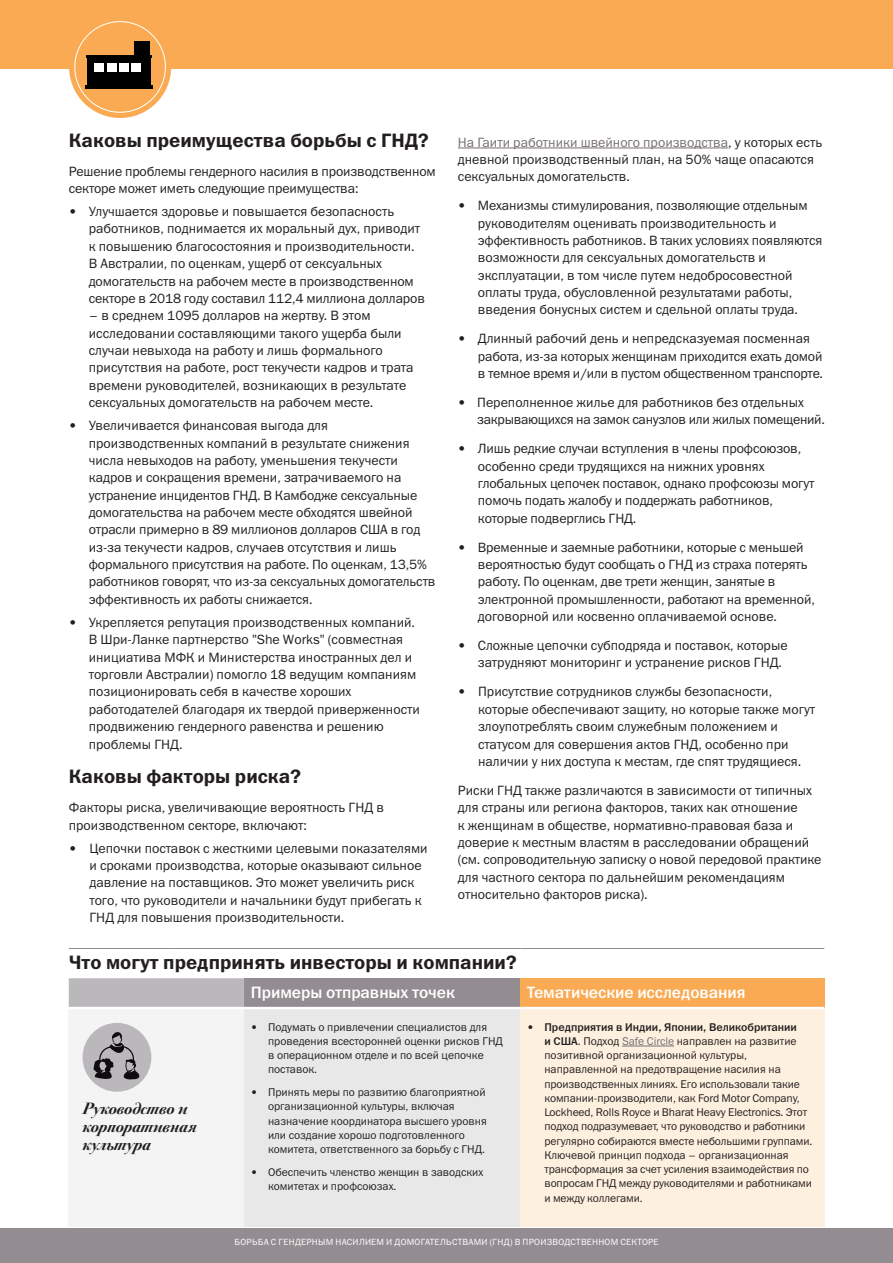
<style>
.page{position:relative;width:893px;height:1263px;background:#fff}
.page>*{position:absolute;margin:0;border:0;box-sizing:border-box;transform-origin:0 0}
.t1{font:19.5px "Franklin Gothic Demi ITC";color:#231f20}
.t2{font:16.5px "Franklin Gothic Medium ITC";letter-spacing:-.005em;color:#fff}
.t3{font:italic 700 16.5px/18px "Bodoni Sev ITC";color:#231f20}
.t4{font:13.5px/17.4px "Franklin Gothic Book ITC";color:#231f20}
.t5{font:13.5px/17.4px "Franklin Gothic Book ITC";letter-spacing:-.02em;color:#231f20}
.t6{font:11.25px/14.2px "Franklin Gothic Book ITC";color:#231f20}
.t7{font:11.25px "Franklin Gothic Medium ITC";color:#231f20}
.t8{font:9px "Franklin Gothic Book ITC";letter-spacing:.025em;color:#fff}
.s1{color:#756e74}
.s2{font-family:"Franklin Gothic Book ITC"}
.s3{font-family:"Franklin Gothic Medium ITC"}
</style>
<div class="page">
<div style="left:0;top:1228px;width:893px;height:35px;background:#938c91"></div>
<div style="left:0;top:0;width:893px;height:69px;background:#f9aa53"></div>
<div style="left:69px;top:16px;width:102px;height:102px;background:#f9aa53;border-radius:50%"></div>
<div style="left:87px;top:57px;width:64px;height:30px;background:#000"></div>
<hr style="left:86px;top:55px;width:66px;height:2px;background:#000">
<div style="left:94px;top:64px;width:10px;height:8px;background:#fff"></div>
<div style="left:107px;top:64px;width:10px;height:8px;background:#fff"></div>
<div style="left:119px;top:64px;width:10px;height:8px;background:#fff"></div>
<div style="left:131px;top:64px;width:10px;height:8px;background:#fff"></div>
<hr style="left:85px;top:85px;width:68px;height:3px;background:#000">
<div style="left:134px;top:42px;width:15px;height:15px;background:#000"></div>
<div style="left:69px;top:978px;width:175px;height:29px;background:#bab8ba"></div>
<div style="left:244px;top:978px;width:276px;height:30px;background:#938c91"></div>
<div style="left:520px;top:978px;width:304px;height:30px;background:#f9aa53"></div>
<div style="left:69px;top:1008px;width:175px;height:219px;background:#f4f4f4"></div>
<div style="left:244px;top:1008px;width:276px;height:219px;background:#e9e8e9"></div>
<div style="left:520px;top:1008px;width:304px;height:219px;background:#fef0df"></div>
<hr style="left:69px;top:948px;width:106px;height:1px;background:#938c91">
<hr style="left:175px;top:948px;width:69px;height:1px;background:#938c91">
<hr style="left:244px;top:948px;width:276px;height:1px;background:#938c91">
<hr style="left:520px;top:948px;width:304px;height:1px;background:#938c91">
<hr style="left:69px;top:1007px;width:106px;height:2px;background:#fff">
<hr style="left:175px;top:1007px;width:69px;height:2px;background:#fff">
<hr style="left:244px;top:1007px;width:276px;height:2px;background:#fff">
<hr style="left:520px;top:1007px;width:304px;height:2px;background:#fff">
<div style="left:83px;top:1023px;width:68px;height:69px;background:#bab8ba;border-radius:50%"></div>
<svg style="left:93px;top:1030px;width:46px;height:50px"></svg>
<hr style="left:622px;top:1046px;width:52px;height:1px;background:#756e74">
<hr style="left:458px;top:148px;width:270px;height:1px;background:#756e74">
<h1 class="t1" style="left:69px;top:128px;width:361px">Каковы преимущества борьбы с ГНД?</h1>
<p class="t4" style="left:69px;top:162px;width:369px">Решение проблемы гендерного насилия в производственном секторе может иметь следующие преимущества:</p>
<p class="t4" style="left:89px;top:202px;width:338px;text-indent:-20px">• Улучшается здоровье и повышается безопасность работников, поднимается их моральный дух, приводит к повышению благосостояния и производительности.<br>В Австралии, по оценкам, ущерб от сексуальных домогательств на рабочем месте в производственном секторе в 2018 году составил 112,4 миллиона долларов</p>
<p class="t4" style="left:89px;top:307px;width:326px">– в среднем 1095 долларов на жертву. В этом исследовании составляющими такого ущерба были случаи невыхода на работу и лишь формального присутствия на работе, рост текучести кадров и трата времени руководителей, возникающих в результате сексуальных домогательств на рабочем месте.</p>
<p class="t4" style="left:89px;top:417px;width:348px;text-indent:-20px">• Увеличивается финансовая выгода для производственных компаний в результате снижения числа невыходов на работу, уменьшения текучести кадров и сокращения времени, затрачиваемого на устранение инцидентов ГНД. В Камбодже сексуальные домогательства на рабочем месте обходятся швейной отрасли примерно в 89 миллионов долларов США в год из-за текучести кадров, случаев отсутствия и лишь формального присутствия на работе. По оценкам, 13,5% работников говорят, что из-за сексуальных домогательств эффективность их работы снижается.</p>
<p class="t4" style="left:89px;top:613px;width:333px;text-indent:-20px">• Укрепляется репутация производственных компаний.<br>В Шри-Ланке партнерство "She Works" (совместная инициатива МФК и Министерства иностранных дел и торговли Австралии) помогло 18 ведущим компаниям позиционировать себя в качестве хороших работодателей благодаря их твердой приверженности продвижению гендерного равенства и решению проблемы ГНД.</p>
<h1 class="t1" style="left:69px;top:765px;width:234px">Каковы факторы риска?</h1>
<p class="t4" style="left:69px;top:798px;width:317px">Факторы риска, увеличивающие вероятность ГНД в производственном секторе, включают:</p>
<p class="t4" style="left:89px;top:839px;width:340px;text-indent:-21px">• Цепочки поставок с жесткими целевыми показателями и сроками производства, которые оказывают сильное давление на поставщиков. Это может увеличить риск того, что руководители и начальники будут прибегать к ГНД для повышения производительности.</p>
<p class="t4" style="left:458px;top:133px;width:366px"><span class="s1">На Гаити работники швейного производства</span>, у которых есть дневной производственный план, на 50% чаще опасаются сексуальных домогательств.</p>
<p class="t4" style="left:478px;top:197px;width:346px;text-indent:-20px">• Механизмы стимулирования, позволяющие отдельным руководителям оценивать производительность и эффективность работников. В таких условиях появляются возможности для сексуальных домогательств и эксплуатации, в том числе путем недобросовестной оплаты труда, обусловленной результатами работы, введения бонусных систем и сдельной оплаты труда.</p>
<p class="t4" style="left:478px;top:330px;width:347px;text-indent:-20px">• Длинный рабочий день и непредсказуемая посменная работа, из-за которых женщинам приходится ехать домой в темное время и/или в пустом общественном транспорте.</p>
<p class="t5" style="left:477px;top:393px;width:349px;text-indent:-19px">• Переполненное жилье для работников без отдельных закрывающихся на замок санузлов или жилых помещений.</p>
<p class="t4" style="left:478px;top:440px;width:338px;text-indent:-20px">• Лишь редкие случаи вступления в члены профсоюзов, особенно среди трудящихся на нижних уровнях глобальных цепочек поставок, однако профсоюзы могут помочь подать жалобу и поддержать работников, которые подверглись ГНД.</p>
<p class="t4" style="left:478px;top:538px;width:338px;text-indent:-20px">• Временные и заемные работники, которые с меньшей вероятностью будут сообщать о ГНД из страха потерять работу. По оценкам, две трети женщин, занятые в электронной промышленности, работают на временной, договорной или косвенно оплачиваемой основе.</p>
<p class="t4" style="left:478px;top:636px;width:311px;text-indent:-20px">• Сложные цепочки субподряда и поставок, которые затрудняют мониторинг и устранение рисков ГНД.</p>
<p class="t4" style="left:478px;top:683px;width:339px;text-indent:-20px">• Присутствие сотрудников службы безопасности, которые обеспечивают защиту, но которые также могут злоупотреблять своим служебным положением и статусом для совершения актов ГНД, особенно при наличии у них доступа к местам, где спят трудящиеся.</p>
<p class="t4" style="left:458px;top:781px;width:365px">Риски ГНД также различаются в зависимости от типичных для страны или региона факторов, таких как отношение<br>к женщинам в обществе, нормативно-правовая база и доверие к местным властям в расследовании обращений (см. сопроводительную записку о новой передовой практике для частного сектора по дальнейшим рекомендациям относительно факторов риска).</p>
<h1 class="t1" style="left:69px;top:951px;width:449px">Что могут предпринять инвесторы и компании?</h1>
<p class="t2" style="left:251px;top:983px;width:206px">Примеры отправных точек</p>
<p class="t2" style="left:527px;top:983px;width:220px">Тематические исследования</p>
<p class="t3" style="left:83px;top:1099px;width:116px">Руководство и корпоративная культура</p>
<p class="t6" style="left:268px;top:1019px;width:236px;text-indent:-17px">• Подумать о привлечении специалистов для проведения всесторонней оценки рисков ГНД в операционном отделе и по всей цепочке поставок.</p>
<p class="t6" style="left:268px;top:1085px;width:220px;text-indent:-17px">• Принять меры по развитию благоприятной организационной культуры, включая назначение координатора высшего уровня или создание хорошо подготовленного комитета, ответственного за борьбу с ГНД.</p>
<p class="t6" style="left:268px;top:1165px;width:217px;text-indent:-17px">• Обеспечить членство женщин в заводских комитетах и профсоюзах.</p>
<p class="t7" style="left:527px;top:1020px;width:271px"><span class="s2">•</span> Предприятия в Индии, Японии, Великобритании</p>
<p class="t6" style="left:544px;top:1034px;width:270px"><span class="s3">и США</span>. Подход <span class="s1">Safe Circle</span> направлен на развитие позитивной организационной культуры, направленной на предотвращение насилия на производственных линиях. Его использовали такие компании-производители, как Ford Motor Company, Lockheed, Rolls Royce и Bharat Heavy Electronics. Этот подход подразумевает, что руководство и работники регулярно собираются вместе небольшими группами.<br>Ключевой принцип подхода – организационная трансформация за счет усиления взаимодействия по вопросам ГНД между руководителями и работниками и между коллегами.</p>
<p class="t8" style="left:234px;top:1236px;width:426px">БОРЬБА С ГЕНДЕРНЫМ НАСИЛИЕМ И ДОМОГАТЕЛЬСТВАМИ (ГНД) В ПРОИЗВОДСТВЕННОМ СЕКТОРЕ</p>
</div>
